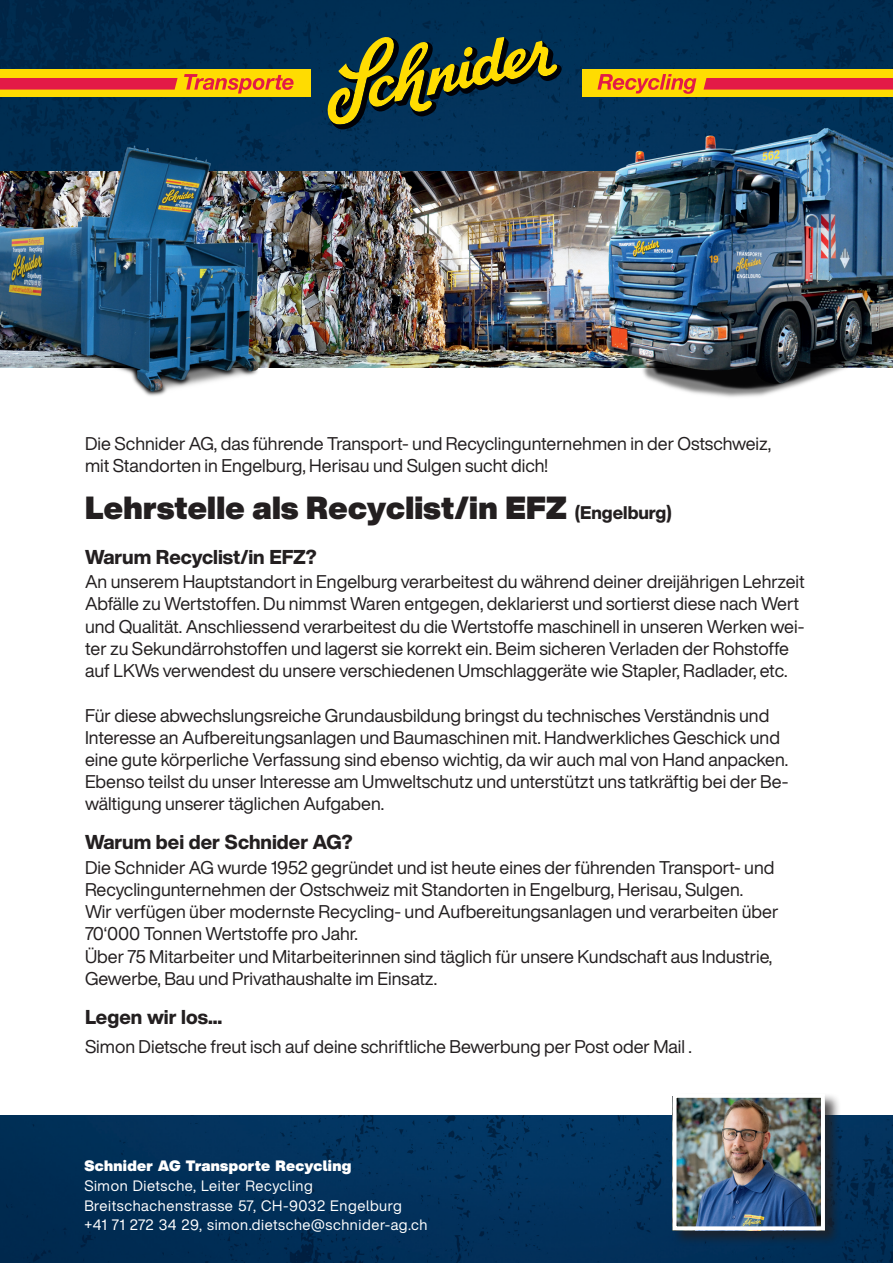
<style>
.page{position:relative;width:893px;height:1263px;background:#fff}
.page>*{position:absolute;margin:0;border:0;box-sizing:border-box;transform-origin:0 0}
.t1{font:900 31.5px "Helvetica Now Display";letter-spacing:.01em;color:#231f20}
.t2{font:800 19.8px "Helvetica Now Display";color:#231f20}
.t3{font:18.15px/22.2px "Helvetica Now Display";color:#231f20}
.t4{font:14.85px/19.8px "Helvetica Now Display";letter-spacing:.04em;color:#fff}
.t5{font:900 14.85px "Helvetica Now Display";letter-spacing:.02em;color:#fff}
.s1{font-weight:800;font-size:18px}
</style>
<div class="page">
<img style="left:0;top:0;width:893px;height:1263px">
<svg style="left:325px;top:35px;width:237px;height:94px;background:#3f5335"></svg>
<div style="left:0;top:69px;width:311px;height:28px;background:#ffdc01"></div>
<svg style="left:184px;top:74px;width:110px;height:20px"></svg>
<svg style="left:0;top:78px;width:178px;height:12px;background:#e42243"></svg>
<div style="left:582px;top:69px;width:311px;height:28px;background:#ffdc01"></div>
<svg style="left:598px;top:74px;width:98px;height:11px"></svg>
<svg style="left:704px;top:78px;width:189px;height:7px"></svg>
<div style="left:0;top:176px;width:893px;height:939px;background:#fff"></div>
<div style="left:671px;top:1092px;width:170px;height:154px;background:#231f20;opacity:.75"></div>
<img style="left:677px;top:1099px;width:143px;height:126px">
<div style="left:672px;top:1094px;width:153px;height:136px;border:4px solid #fff"></div>
<img style="left:294px;top:171px;width:272px;height:196px">
<img style="left:566px;top:85px;width:327px;height:312px">
<img style="left:0;top:139px;width:294px;height:257px">
<p class="t3" style="left:85px;top:432px;width:688px">Die Schnider AG, das führende Transport- und Recyclingunternehmen in der Ostschweiz, mit Standorten in Engelburg, Herisau und Sulgen sucht dich!</p>
<h1 class="t1" style="left:85px;top:485px;width:588px">Lehrstelle als Recyclist/in EFZ <span class="s1">(Engelburg)</span></h1>
<p class="t2" style="left:85px;top:543px;width:233px">Warum Recyclist/in EFZ?</p>
<p class="t3" style="left:85px;top:570px;width:721px">An unserem Hauptstandort in Engelburg verarbeitest du während deiner dreijährigen Lehrzeit Abfälle zu Wertstoffen. Du nimmst Waren entgegen, deklarierst und sortierst diese nach Wert und Qualität. Anschliessend verarbeitest du die Wertstoffe maschinell in unseren Werken wei&shy;ter zu Sekundärrohstoffen und lagerst sie korrekt ein. Beim sicheren Verladen der Rohstoffe auf LKWs verwendest du unsere verschiedenen Umschlaggeräte wie Stapler, Radlader, etc.</p>
<p class="t3" style="left:85px;top:704px;width:705px">Für diese abwechslungsreiche Grundausbildung bringst du technisches Verständnis und Interesse an Aufbereitungsanlagen und Baumaschinen mit. Handwerkliches Geschick und eine gute körperliche Verfassung sind ebenso wichtig, da wir auch mal von Hand anpacken.<br>Ebenso teilst du unser Interesse am Umweltschutz und unterstützt uns tatkräftig bei der Be&shy;wältigung unserer täglichen Aufgaben.</p>
<p class="t2" style="left:85px;top:828px;width:269px">Warum bei der Schnider AG?</p>
<p class="t3" style="left:85px;top:856px;width:695px">Die Schnider AG wurde 1952 gegründet und ist heute eines der führenden Transport- und Recyclingunternehmen der Ostschweiz mit Standorten in Engelburg, Herisau, Sulgen.<br>Wir verfügen über modernste Recycling- und Aufbereitungsanlagen und verarbeiten über 70‘000 Tonnen Wertstoffe pro Jahr.<br>Über 75 Mitarbeiter und Mitarbeiterinnen sind täglich für unsere Kundschaft aus Industrie, Gewerbe, Bau und Privathaushalte im Einsatz.</p>
<p class="t2" style="left:85px;top:1003px;width:139px">Legen wir los...</p>
<p class="t3" style="left:85px;top:1035px;width:608px">Simon Dietsche freut isch auf deine schriftliche Bewerbung per Post oder Mail .</p>
<p class="t5" style="left:84px;top:1155px;width:269px">Schnider AG Transporte Recycling</p>
<p class="t4" style="left:84px;top:1175px;width:345px">Simon Dietsche, Leiter Recycling<br>Breitschachenstrasse 57, CH-9032 Engelburg +41 71 272 34 29, simon.dietsche@schnider-ag.ch</p>
</div>
